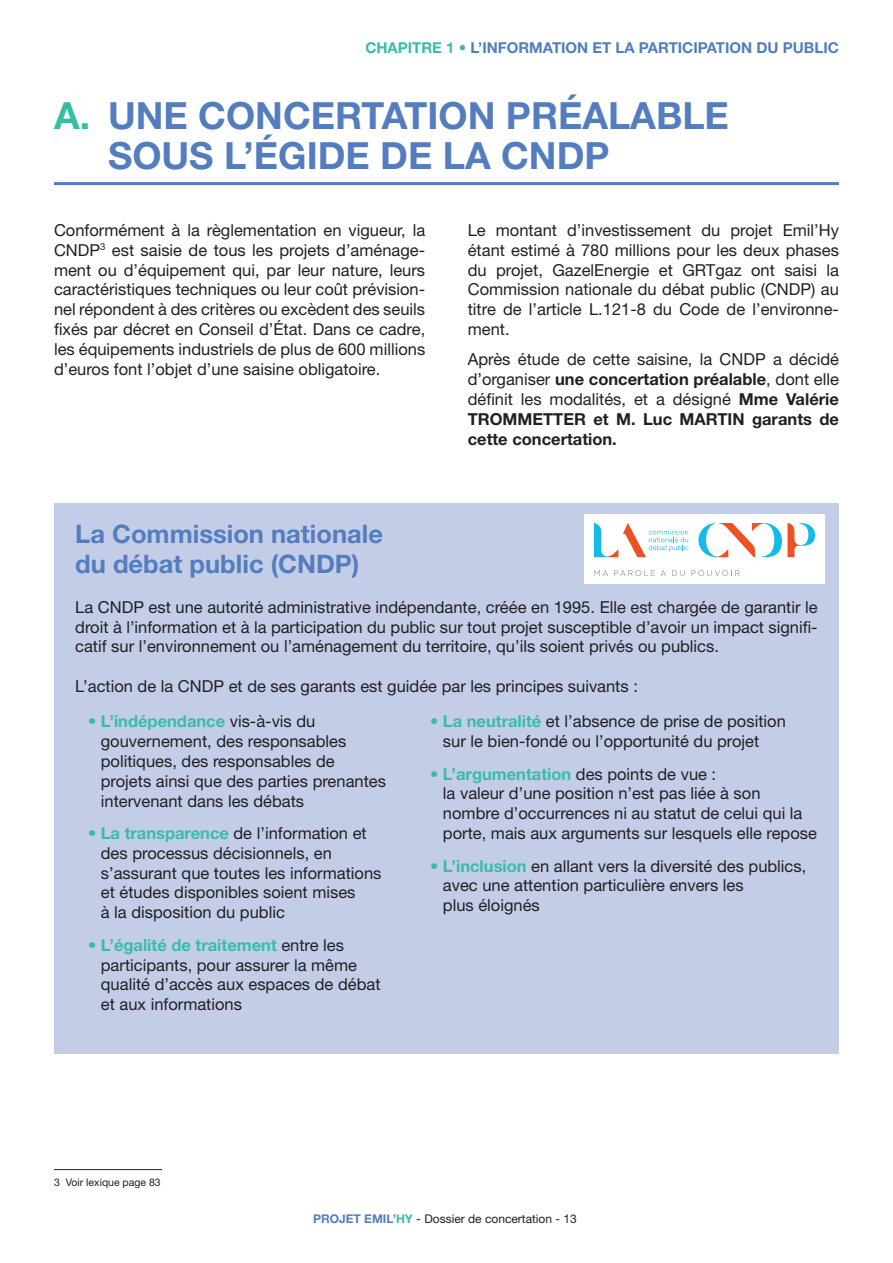
<style>
.page{position:relative;width:893px;height:1263px;background:#fff}
.page>*{position:absolute;margin:0;border:0;box-sizing:border-box;transform-origin:0 0}
.t1{font:700 37.5px/40.5px "Helvetica Neue LT Std";color:#537dbf}
.t2{font:700 25.5px/30.6px "Helvetica Neue LT Std";color:#537dbf}
.t3{font:16.5px/19.8px "Helvetica Neue LT Std";color:#231f20}
.t4{font:700 15px "Helvetica Neue LT Std";color:#537dbf}
.t5{font:12px "Helvetica Neue LT Std";color:#231f20}
.t6{font:10.5px "Helvetica Neue LT Std";color:#231f20}
.s1{color:#38bda5}
.s2{font-weight:700}
.s3{font-weight:700;color:#38bda5}
.s4{font-weight:700;color:#537dbf}
</style>
<div class="page">
<hr style="left:54px;top:182px;width:785px;height:3px;background:#537dbf">
<hr style="left:54px;top:1169px;width:108px;height:1px;background:#231f20">
<div style="left:54px;top:503px;width:785px;height:551px;background:#c4cde8"></div>
<div style="left:584px;top:515px;width:241px;height:69px;background:#fff"></div>
<svg style="left:594px;top:570px;width:14px;height:6px"></svg>
<svg style="left:614px;top:570px;width:52px;height:6px"></svg>
<svg style="left:672px;top:570px;width:13px;height:6px"></svg>
<svg style="left:691px;top:570px;width:49px;height:6px"></svg>
<svg style="left:698px;top:523px;width:117px;height:34px"></svg>
<svg style="left:594px;top:523px;width:95px;height:34px"></svg>
<p class="t4" style="left:365px;top:39px;width:475px"><span class="s1">CHAPITRE 1 •</span> L’INFORMATION ET LA PARTICIPATION DU PUBLIC</p>
<h1 class="t1" style="left:108px;top:94px;width:622px;text-indent:-54px"><span class="s1">A.</span> UNE CONCERTATION PRÉALABLE<br>SOUS L’ÉGIDE DE LA CNDP</h1>
<p class="t3" style="left:54px;top:220px;width:373px;text-align:justify">Conformément à la règlementation en vigueur, la CNDP<sup>3</sup> est saisie de tous les projets d’aménage&shy;ment ou d’équipement qui, par leur nature, leurs caractéristiques techniques ou leur coût prévision&shy;nel répondent à des critères ou excèdent des seuils fixés par décret en Conseil d’État. Dans ce cadre, les équipements industriels de plus de 600 millions d’euros font l’objet d’une saisine obligatoire.</p>
<p class="t3" style="left:468px;top:220px;width:373px;text-align:justify">Le montant d’investissement du projet Emil’Hy étant estimé à 780 millions pour les deux phases du projet, GazelEnergie et GRTgaz ont saisi la Commission nationale du débat public (CNDP) au titre de l’article L.121-8 du Code de l’environne&shy;ment.</p>
<p class="t3" style="left:468px;top:349px;width:373px;text-align:justify">Après étude de cette saisine, la CNDP a décidé d’organiser <span class="s2">une concertation préalable</span>, dont elle définit les modalités, et a désigné <span class="s2">Mme Valérie TROMMETTER et M. Luc MARTIN garants de cette concertation.</span></p>
<h2 class="t2" style="left:75px;top:518px;width:309px">La Commission nationale du débat public (CNDP)</h2>
<p class="t3" style="left:75px;top:597px;width:744px;text-align:justify">La CNDP est une autorité administrative indépendante, créée en 1995. Elle est chargée de garantir le droit à l’information et à la participation du public sur tout projet susceptible d’avoir un impact signifi&shy;catif sur l’environnement ou l’aménagement du territoire, qu’ils soient privés ou publics.</p>
<p class="t3" style="left:75px;top:676px;width:564px">L’action de la CNDP et de ses garants est guidée par les principes suivants :</p>
<p class="t3" style="left:101px;top:711px;width:287px;text-indent:-13px"><span class="s1">•</span> <span class="s3">L’indépendance</span> vis-à-vis du gouvernement, des responsables politiques, des responsables de projets ainsi que des parties prenantes intervenant dans les débats</p>
<p class="t3" style="left:101px;top:823px;width:282px;text-indent:-13px"><span class="s3">• La transparence</span> de l’information et des processus décisionnels, en s’assurant que toutes les informations et études disponibles soient mises<br>à la disposition du public</p>
<p class="t3" style="left:101px;top:935px;width:281px;text-indent:-13px"><span class="s3">• L’égalité de traitement</span> entre les participants, pour assurer la même qualité d’accès aux espaces de débat et aux informations</p>
<p class="t3" style="left:443px;top:711px;width:344px;text-indent:-13px"><span class="s3">• La neutralité</span> et l’absence de prise de position sur le bien-fondé ou l’opportunité du projet</p>
<p class="t3" style="left:443px;top:764px;width:375px;text-indent:-13px"><span class="s3">• L’argumentation</span> des points de vue :<br>la valeur d’une position n’est pas liée à son nombre d’occurrences ni au statut de celui qui la porte, mais aux arguments sur lesquels elle repose</p>
<p class="t3" style="left:443px;top:856px;width:365px;text-indent:-13px"><span class="s3">• L’inclusion</span> en allant vers la diversité des publics, avec une attention particulière envers les<br>plus éloignés</p>
<p class="t6" style="left:54px;top:1176px;width:108px">3 Voir lexique page 83</p>
<p class="t5" style="left:313px;top:1212px;width:265px"><span class="s4">PROJET EMIL’</span><span class="s3">HY</span> - Dossier de concertation - 13</p>
</div>
